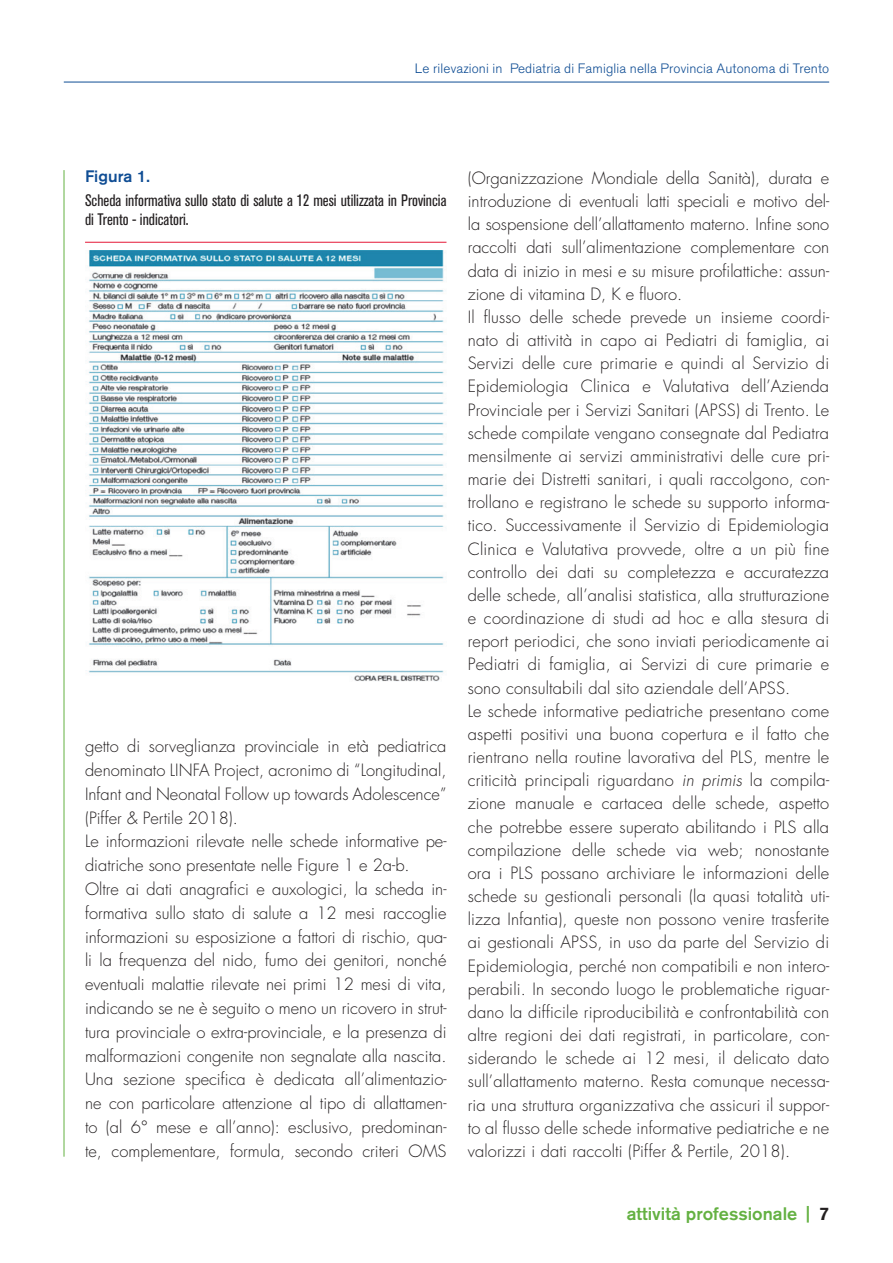
<style>
.page{position:relative;width:893px;height:1263px;background:#fff}
.page>*{position:absolute;margin:0;border:0;box-sizing:border-box;transform-origin:0 0}
.t1{font:500 18px "Akzidenz Grotesk BQ";color:#64b142}
.t2{font:300 16.5px/23.1px "Futura Std";letter-spacing:.01em;color:#231f20}
.t3{font:condensed 16.5px/19.5px "Akzidenz Grotesk BQ";color:#231f20}
.t4{font:500 16.5px "Akzidenz Grotesk BQ";color:#0f4d94}
.t5{font:300 13.5px "Akzidenz Grotesk BQ";letter-spacing:.01em;color:#0f4d94}
.s1{font-style:italic}
.s2{color:#231f20}
</style>
<div class="page">
<hr style="left:64px;top:170px;width:1px;height:987px;background:#64b142">
<hr style="left:64px;top:82px;width:765px;height:1px;background:#0f4d94">
<img style="left:86px;top:250px;width:358px;height:432px">
<hr style="left:85px;top:242px;width:361px;height:1px;background:#e51836">
<p class="t5" style="left:415px;top:61px;width:416px">Le rilevazioni in Pediatria di Famiglia nella Provincia Autonoma di Trento</p>
<p class="t4" style="left:85px;top:166px;width:66px">Figura 1.</p>
<p class="t3" style="left:85px;top:190px;width:363px">Scheda informativa sullo stato di salute a 12 mesi utilizzata in Provincia di Trento - indicatori.</p>
<p class="t2" style="left:85px;top:735px;width:363px;line-height:23.9px">getto di sorveglianza provinciale in età pediatrica denominato LINFA Project, acronimo di “Longitudinal, Infant and Neonatal Follow up towards Adolescence” (Piffer &amp; Pertile 2018).<br>Le informazioni rilevate nelle schede informative pe&shy;diatriche sono presentate nelle Figure 1 e 2a-b.<br>Oltre ai dati anagrafici e auxologici, la scheda in&shy;formativa sullo stato di salute a 12 mesi raccoglie informazioni su esposizione a fattori di rischio, qua&shy;li la frequenza del nido, fumo dei genitori, nonché eventuali malattie rilevate nei primi 12 mesi di vita, indicando se ne è seguito o meno un ricovero in strut&shy;tura provinciale o extra-provinciale, e la presenza di malformazioni congenite non segnalate alla nascita.<br>Una sezione specifica è dedicata all’alimentazio&shy;ne con particolare attenzione al tipo di allattamen&shy;to (al 6° mese e all’anno): esclusivo, predominan&shy;te, complementare, formula, secondo criteri OMS</p>
<p class="t2" style="left:468px;top:167px;width:363px">(Organizzazione Mondiale della Sanità), durata e introduzione di eventuali latti speciali e motivo del&shy;la sospensione dell’allattamento materno. Infine sono raccolti dati sull’alimentazione complementare con data di inizio in mesi e su misure profilattiche: assun&shy;zione di vitamina D, K e fluoro.<br>Il flusso delle schede prevede un insieme coordi&shy;nato di attività in capo ai Pediatri di famiglia, ai Servizi delle cure primarie e quindi al Servizio di Epidemiologia Clinica e Valutativa dell’Azienda Provinciale per i Servizi Sanitari (APSS) di Trento. Le schede compilate vengano consegnate dal Pediatra mensilmente ai servizi amministrativi delle cure pri&shy;marie dei Distretti sanitari, i quali raccolgono, con&shy;trollano e registrano le schede su supporto informa&shy;tico. Successivamente il Servizio di Epidemiologia Clinica e Valutativa provvede, oltre a un più fine controllo dei dati su completezza e accuratezza delle schede, all’analisi statistica, alla strutturazione e coordinazione di studi ad hoc e alla stesura di report periodici, che sono inviati periodicamente ai Pediatri di famiglia, ai Servizi di cure primarie e sono consultabili dal sito aziendale dell’APSS.<br>Le schede informative pediatriche presentano come aspetti positivi una buona copertura e il fatto che rientrano nella routine lavorativa del PLS, mentre le criticità principali riguardano <span class="s1">in primis</span> la compila&shy;zione manuale e cartacea delle schede, aspetto che potrebbe essere superato abilitando i PLS alla compilazione delle schede via web; nonostante ora i PLS possano archiviare le informazioni delle schede su gestionali personali (la quasi totalità uti&shy;lizza Infantia), queste non possono venire trasferite ai gestionali APSS, in uso da parte del Servizio di Epidemiologia, perché non compatibili e non intero&shy;perabili. In secondo luogo le problematiche riguar&shy;dano la difficile riproducibilità e confrontabilità con altre regioni dei dati registrati, in particolare, con&shy;siderando le schede ai 12 mesi, il delicato dato sull’allattamento materno. Resta comunque necessa&shy;ria una struttura organizzativa che assicuri il suppor&shy;to al flusso delle schede informative pediatriche e ne valorizzi i dati raccolti (Piffer &amp; Pertile, 2018).</p>
<p class="t1" style="left:627px;top:1203px;width:204px">attività professionale | <span class="s2">7</span></p>
</div>
